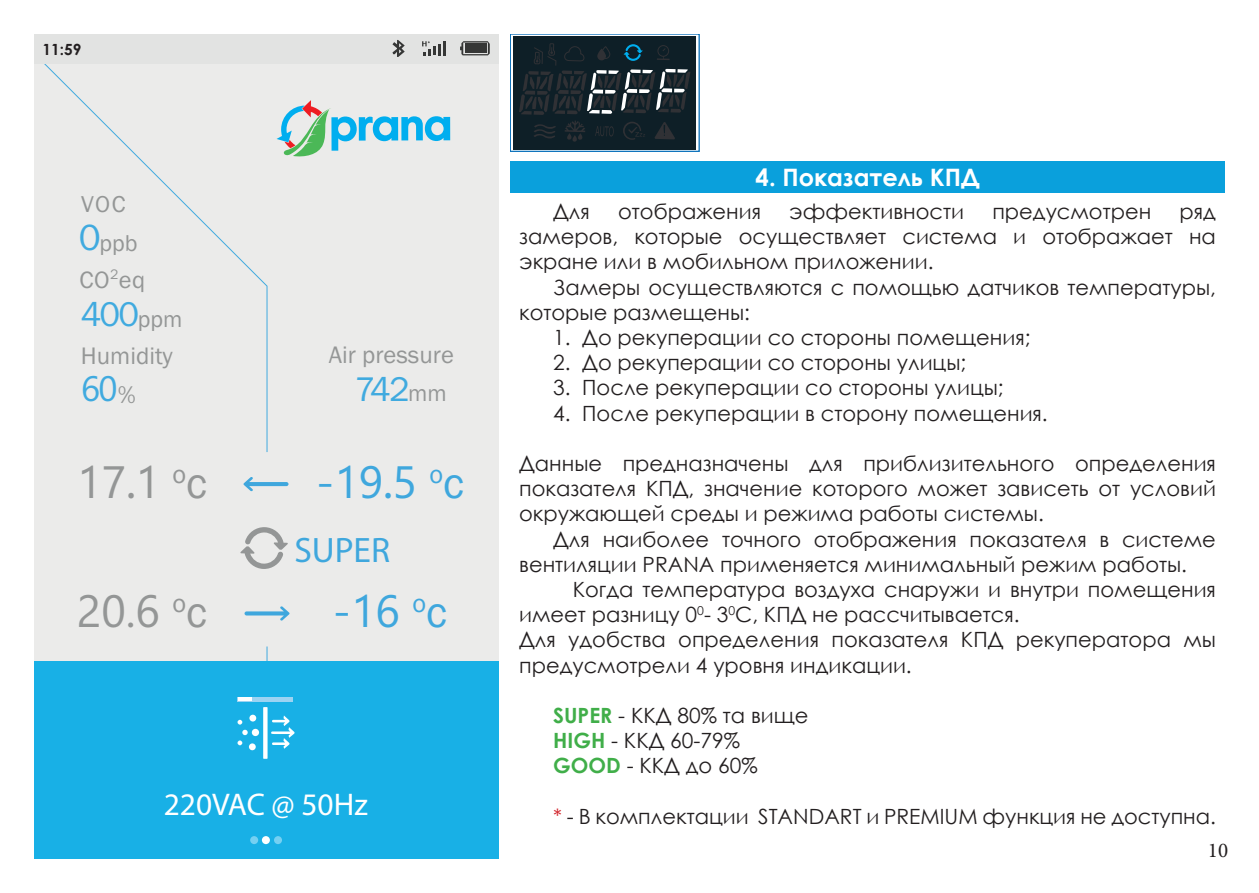
<style>
.page{position:relative;width:1259px;height:893px;background:#fff}
.page>*{position:absolute;margin:0;border:0;box-sizing:border-box;transform-origin:0 0}
.t1{font:45.3px "Ebrima";color:#949696}
.t2{font:45.3px "Ebrima";color:#3fa7dd}
.t3{font:35.4px "Franklin Gothic";letter-spacing:-.05em;color:#40aadf}
.t4{font:35.4px "Myriad Pro";color:#3fa7dd}
.t5{font:35.4px "Ebrima";color:#40aadf}
.t6{font:31.5px "Myriad Pro";color:#fff}
.t7{font:24.6px "Franklin Gothic";color:#949696}
.t8{font:700 24px "Century Gothic";color:#fff}
.t9{font:23.7px/39.6px "Franklin Gothic";letter-spacing:.025em;color:#949696}
.t10{font:21px/25.2px "Century Gothic";color:#231f20}
.t11{font:21px "Minion Pro";color:#231f20}
.t12{font:700 15.3px "Century Gothic";color:#231f20}
.s1{font-size:37.5px;color:#40aadf}
.s2{font-size:23.7px;color:#949696}
.s3{font-family:"Franklin Gothic";font-size:25.2px;color:#949696}
.s4{font-family:"Myriad Pro"}
.s5{font-family:"Franklin Gothic"}
.s6{font-weight:700;color:#40ae49}
.s7{color:#d1232a}
</style>
<div class="page">
<div style="left:510px;top:161px;width:715px;height:31px;background:#0aa0dc"></div>
<div style="left:34px;top:34px;width:464px;height:764px;background:#ebebea"></div>
<hr style="left:266px;top:646px;width:1px;height:41px;background:#40aadf">
<div style="left:34px;top:661px;width:464px;height:198px;background:#18b0e6"></div>
<hr style="left:238px;top:697px;width:55px;height:4px;background:#9cd3f2">
<hr style="left:239px;top:697px;width:13px;height:4px;background:#fff">
<svg style="left:276px;top:100px;width:174px;height:57px"></svg>
<div style="left:250px;top:836px;width:8px;height:8px;background:#75d0f2;border-radius:50%"></div>
<div style="left:274px;top:836px;width:8px;height:8px;background:#75d0f2;border-radius:50%"></div>
<div style="left:262px;top:836px;width:8px;height:8px;background:#fff;border-radius:50%"></div>
<svg style="left:44px;top:64px;width:224px;height:388px"></svg>
<svg style="left:243px;top:477px;width:45px;height:14px"></svg>
<svg style="left:244px;top:606px;width:45px;height:15px"></svg>
<svg style="left:240px;top:527px;width:48px;height:42px"></svg>
<svg style="left:271px;top:715px;width:23px;height:34px"></svg>
<svg style="left:263px;top:707px;width:4px;height:52px"></svg>
<svg style="left:237px;top:720px;width:11px;height:25px"></svg>
<div style="left:249px;top:715px;width:7px;height:6px;background:#fff;border-radius:50%"></div>
<div style="left:249px;top:743px;width:7px;height:7px;background:#fff;border-radius:50%"></div>
<div style="left:252px;top:729px;width:7px;height:7px;background:#fff;border-radius:50%"></div>
<div style="left:34px;top:34px;width:464px;height:29px;background:#e2e3e2"></div>
<hr style="left:443px;top:41px;width:3px;height:14px;background:#363736">
<svg style="left:422px;top:41px;width:19px;height:14px"></svg>
<svg style="left:460px;top:41px;width:30px;height:14px"></svg>
<div style="left:465px;top:44px;width:21px;height:9px;background:#363736"></div>
<svg style="left:392px;top:40px;width:13px;height:17px"></svg>
<div style="left:513px;top:36px;width:183px;height:113px;background:#0e1f27"></div>
<svg style="left:534px;top:124px;width:21px;height:14px"></svg>
<svg style="left:565px;top:121px;width:20px;height:21px"></svg>
<svg style="left:595px;top:126px;width:15px;height:10px"></svg>
<svg style="left:609px;top:126px;width:5px;height:11px"></svg>
<svg style="left:623px;top:122px;width:22px;height:18px"></svg>
<svg style="left:655px;top:122px;width:20px;height:17px"></svg>
<svg style="left:519px;top:34px;width:171px;height:81px"></svg>
<p class="t12" style="left:43px;top:41px;width:40px">11:59</p>
<p class="t9" style="left:79px;top:185px;width:60px">VOC<br><span class="s1">0</span>ppb</p>
<p class="t7" style="left:80px;top:269px;width:67px">CO<sup>2</sup>eq</p>
<h2 class="t3" style="left:81px;top:299px;width:103px">400<span class="s2">ppm</span></h2>
<p class="t7" style="left:81px;top:345px;width:93px">Humidity</p>
<h2 class="t5" style="left:81px;top:368px;width:56px">60<span class="s3">%</span></h2>
<p class="t7" style="left:329px;top:345px;width:126px">Air pressure</p>
<h2 class="t3" style="left:355px;top:374px;width:93px">742<span class="s2">mm</span></h2>
<h1 class="t1" style="left:77px;top:456px;width:131px">17<span class="s4">.</span>1 <sup>o</sup><span class="s5">c</span></h1>
<h1 class="t2" style="left:316px;top:456px;width:150px">-19<span class="s4">.</span>5 <sup>o</sup><span class="s5">c</span></h1>
<h2 class="t4" style="left:294px;top:538px;width:97px">SUPER</h2>
<h1 class="t1" style="left:77px;top:585px;width:132px">20.6 <sup>o</sup><span class="s5">c</span></h1>
<h1 class="t2" style="left:333px;top:585px;width:116px">-16 <sup>o</sup><span class="s5">c</span></h1>
<h3 class="t6" style="left:164px;top:793px;width:206px">220VAC @ 50Hz</h3>
<p class="t8" style="left:755px;top:159px;width:225px">4. Показатель КПД</p>
<p class="t10" style="left:553px;top:198px;width:38px">Для</p>
<p class="t10" style="left:618px;top:198px;width:144px">отображения</p>
<p class="t10" style="left:789px;top:198px;width:176px">эффективности</p>
<p class="t10" style="left:992px;top:198px;width:160px">предусмотрен</p>
<p class="t10" style="left:519px;top:198px;width:698px;text-align:justify;text-indent:660px">ряд замеров, которые осуществляет система и отображает на экране или в мобильном приложении.</p>
<p class="t10" style="left:519px;top:274px;width:698px;text-indent:34px">Замеры осуществляются с помощью датчиков температуры, которые размещены:</p>
<p class="t10" style="left:553px;top:324px;width:479px">1. До рекуперации со стороны помещения;</p>
<p class="t10" style="left:553px;top:350px;width:414px">2. До рекуперации со стороны улицы;</p>
<p class="t10" style="left:553px;top:375px;width:452px">3. После рекуперации со стороны улицы;</p>
<p class="t10" style="left:553px;top:400px;width:496px">4. После рекуперации в сторону помещения.</p>
<p class="t10" style="left:519px;top:450px;width:698px;text-align:justify">Данные предназначены для приблизительного определения показателя КПД, значение которого может зависеть от условий окружающей среды и режима работы системы.</p>
<p class="t10" style="left:519px;top:526px;width:698px;text-indent:34px">Для наиболее точного отображения показателя в системе вентиляции PRANA применяется минимальный режим работы.</p>
<p class="t10" style="left:519px;top:576px;width:698px;text-indent:53px">Когда температура воздуха снаружи и внутри помещения имеет разницу 0<sup>0</sup>- 3<sup>0</sup>С, КПД не рассчитывается.<br>Для удобства определения показателя КПД рекуператора мы предусмотрели 4 уровня индикации.</p>
<p class="t10" style="left:553px;top:702px;width:257px"><span class="s6">SUPER</span> - ККД 80% та вище<br><span class="s6">HIGH</span> - ККД 60-79%<br><span class="s6">GOOD</span> - ККД до 60%</p>
<p class="t10" style="left:553px;top:803px;width:664px"><span class="s7">*</span> - В комплектации STANDART и PREMIUM функция не доступна.</p>
<p class="t11" style="left:1208px;top:838px;width:22px">10</p>
</div>
